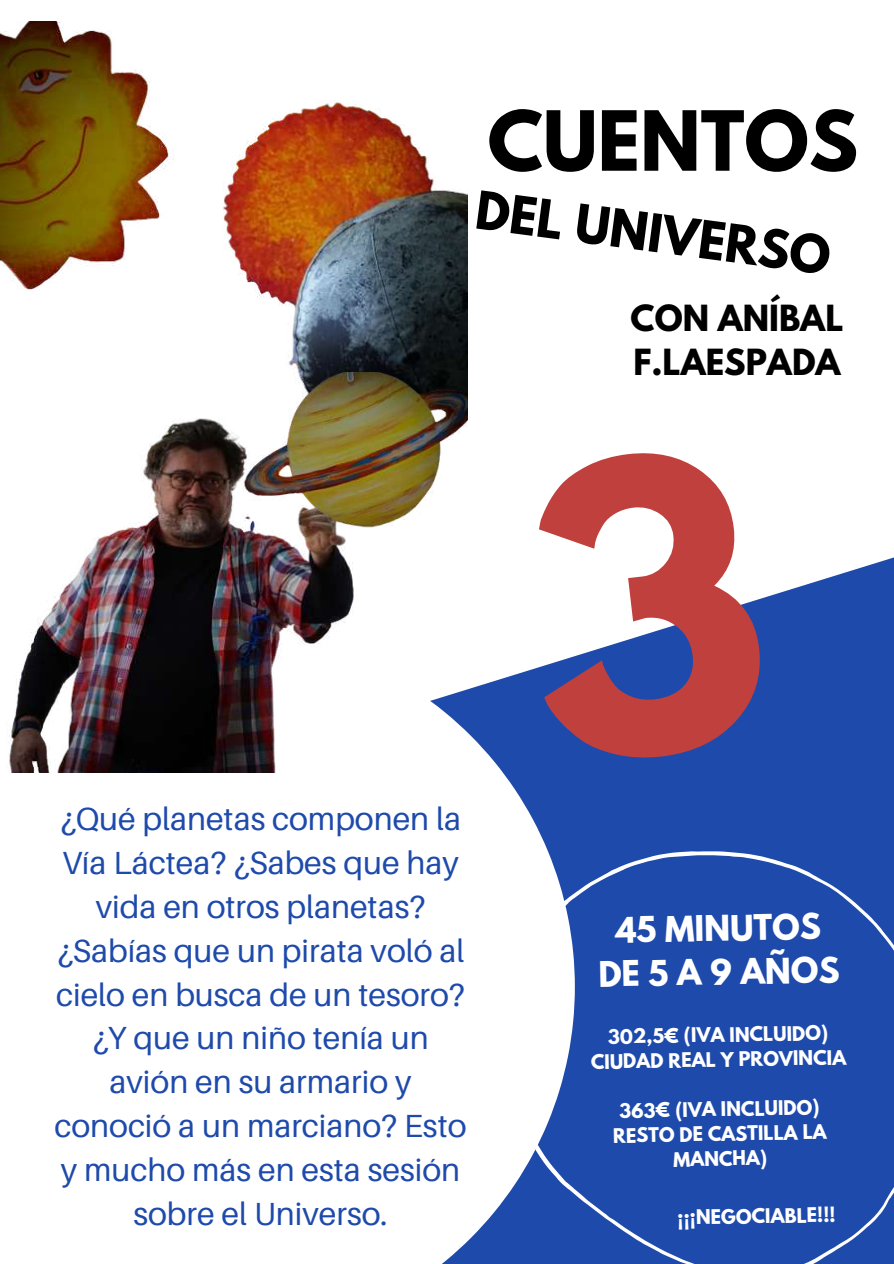
<style>
.page{position:relative;width:894px;height:1264px;background:#fff}
.page>*{position:absolute;margin:0;border:0;box-sizing:border-box;transform-origin:0 0}
.t1{font:700 73.35px "League Spartan";color:#000}
.t2{font:700 46.65px "League Spartan";color:#000}
.t3{font:31.95px/43.8px "Aileron";color:#1e4aab;text-align:center}
.t4{font:700 31.95px/44px "League Spartan";color:#000}
.t5{font:700 31.35px/43.8px "League Spartan";color:#fff;text-align:center}
.t6{font:700 17.85px/24.8px "League Spartan";color:#fff;text-align:center}
</style>
<div class="page">
<div style="left:574px;top:557px;width:319px;height:294px;background:#1e4aab"></div>
<svg style="left:11px;top:674px;width:563px;height:589px"></svg>
<svg style="left:505px;top:851px;width:388px;height:412px;background:#3a61b5"></svg>
<img style="left:0;top:22px;width:467px;height:351px">
<img style="left:9px;top:418px;width:355px;height:354px">
<img style="left:229px;top:373px;width:239px;height:170px">
<svg style="left:516px;top:557px;width:253px;height:211px"></svg>
<h1 class="t1" style="left:487px;top:105px;width:372px">CUENTOS</h1>
<h2 class="t2" style="left:479px;top:185px;width:358px;rotate:8deg">DEL UNIVERSO</h2>
<p class="t4" style="left:630px;top:300px;width:214px">CON ANÍBAL<br>F.LAESPADA</p>
<p class="t3" style="left:55px;top:796px;width:413px">¿Qué planetas componen la<br>Vía Láctea? ¿Sabes que hay vida en otros planetas? ¿Sabías que un pirata voló al cielo en busca de un tesoro? ¿Y que un niño tenía un avión en su armario y conoció a un marciano? Esto y mucho más en esta sesión sobre el Universo.</p>
<p class="t5" style="left:597px;top:912px;width:242px;rotate:-1deg">45 MINUTOS<br>DE 5 A 9 AÑOS</p>
<p class="t6" style="left:590px;top:1026px;width:257px;rotate:-1deg">302,5€ (IVA INCLUIDO)<br>CIUDAD REAL Y PROVINCIA</p>
<p class="t6" style="left:612px;top:1100px;width:215px;rotate:-1deg">363€ (IVA INCLUIDO)<br>RESTO DE CASTILLA LA<br>MANCHA)</p>
<p class="t6" style="left:677px;top:1207px;width:160px;rotate:-1deg">¡¡¡NEGOCIABLE!!!</p>
</div>
